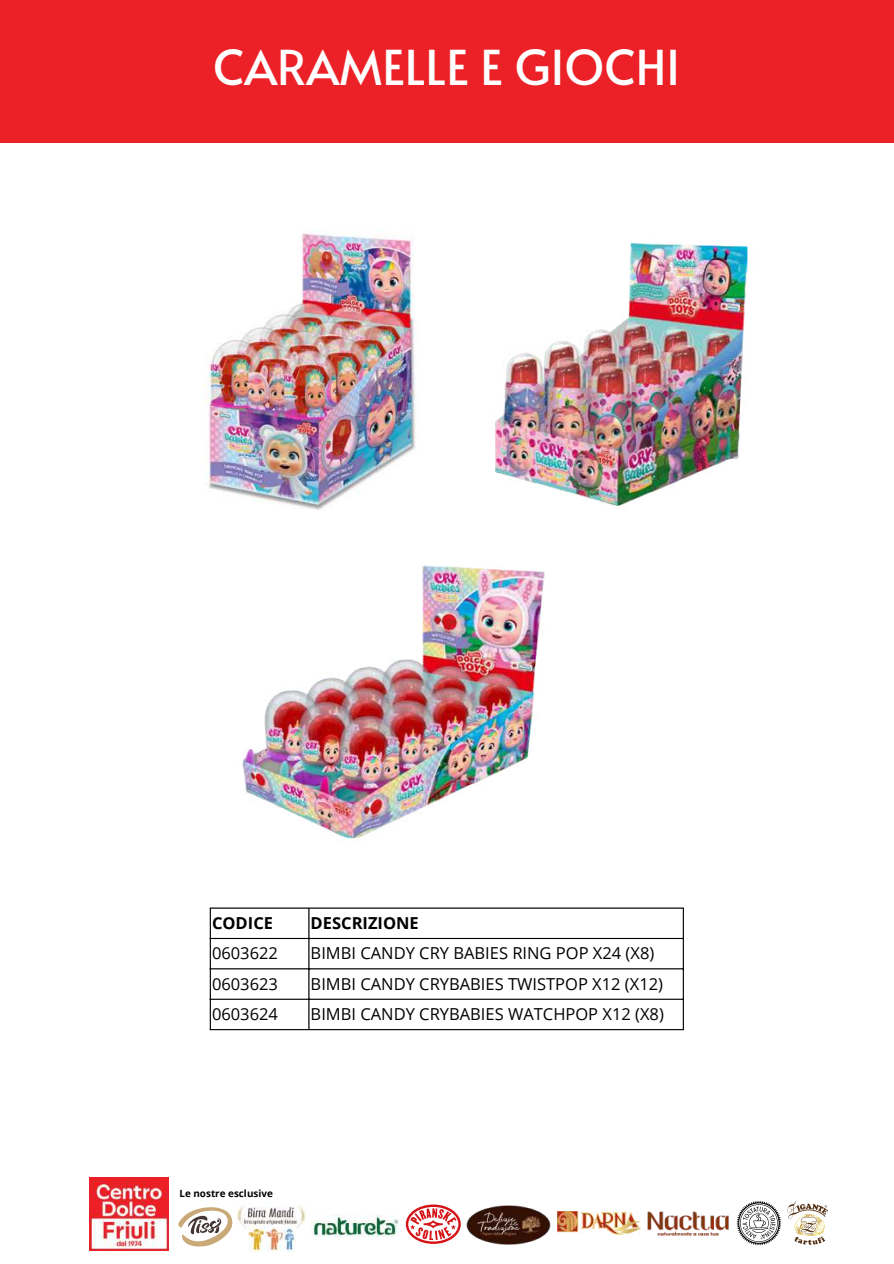
<style>
.page{position:relative;width:894px;height:1264px;background:#fff}
.page>*{position:absolute;margin:0;border:0;box-sizing:border-box;transform-origin:0 0}
.t1{font:48px "Alata";color:#fff}
.t2{font:16.5px "Open Sans";color:#000}
.t3{font:700 16.5px "Open Sans";color:#000}
.t4{font:700 9.9px "Open Sans";color:#000}
</style>
<div class="page">
<div style="left:0;top:0;width:893px;height:143px;background:#ec2127"></div>
<img style="left:203px;top:230px;width:212px;height:280px">
<img style="left:495px;top:242px;width:253px;height:265px">
<img style="left:242px;top:565px;width:303px;height:274px">
<hr style="left:210px;top:908px;width:1px;height:121px;background:#000">
<hr style="left:308px;top:908px;width:1px;height:121px;background:#000">
<hr style="left:682px;top:908px;width:1px;height:121px;background:#000">
<hr style="left:210px;top:907px;width:473px;height:1px;background:#000">
<hr style="left:210px;top:937px;width:473px;height:2px;background:#000">
<hr style="left:210px;top:968px;width:473px;height:1px;background:#000">
<hr style="left:210px;top:998px;width:473px;height:1px;background:#000">
<hr style="left:210px;top:1029px;width:473px;height:1px;background:#000">
<img style="left:238px;top:1206px;width:67px;height:45px">
<img style="left:311px;top:1214px;width:88px;height:22px">
<img style="left:466px;top:1205px;width:84px;height:38px">
<svg style="left:178px;top:1207px;width:54px;height:39px"></svg>
<svg style="left:405px;top:1204px;width:55px;height:39px"></svg>
<svg style="left:787px;top:1201px;width:40px;height:43px"></svg>
<svg style="left:736px;top:1200px;width:45px;height:45px"></svg>
<img style="left:647px;top:1211px;width:82px;height:25px">
<img style="left:557px;top:1211px;width:83px;height:23px">
<img style="left:89px;top:1177px;width:79px;height:73px">
<h1 class="t1" style="left:213px;top:32px;width:468px">CARAMELLE E GIOCHI</h1>
<p class="t3" style="left:212px;top:911px;width:63px">CODICE</p>
<p class="t3" style="left:310px;top:911px;width:110px">DESCRIZIONE</p>
<p class="t2" style="left:212px;top:941px;width:67px">0603622</p>
<p class="t2" style="left:310px;top:941px;width:345px">BIMBI CANDY CRY BABIES RING POP X24 (X8)</p>
<p class="t2" style="left:212px;top:972px;width:67px">0603623</p>
<p class="t2" style="left:310px;top:972px;width:354px">BIMBI CANDY CRYBABIES TWISTPOP X12 (X12)</p>
<p class="t2" style="left:212px;top:1002px;width:67px">0603624</p>
<p class="t2" style="left:310px;top:1002px;width:354px">BIMBI CANDY CRYBABIES WATCHPOP X12 (X8)</p>
<p class="t4" style="left:179px;top:1186px;width:95px">Le nostre esclusive</p>
</div>
